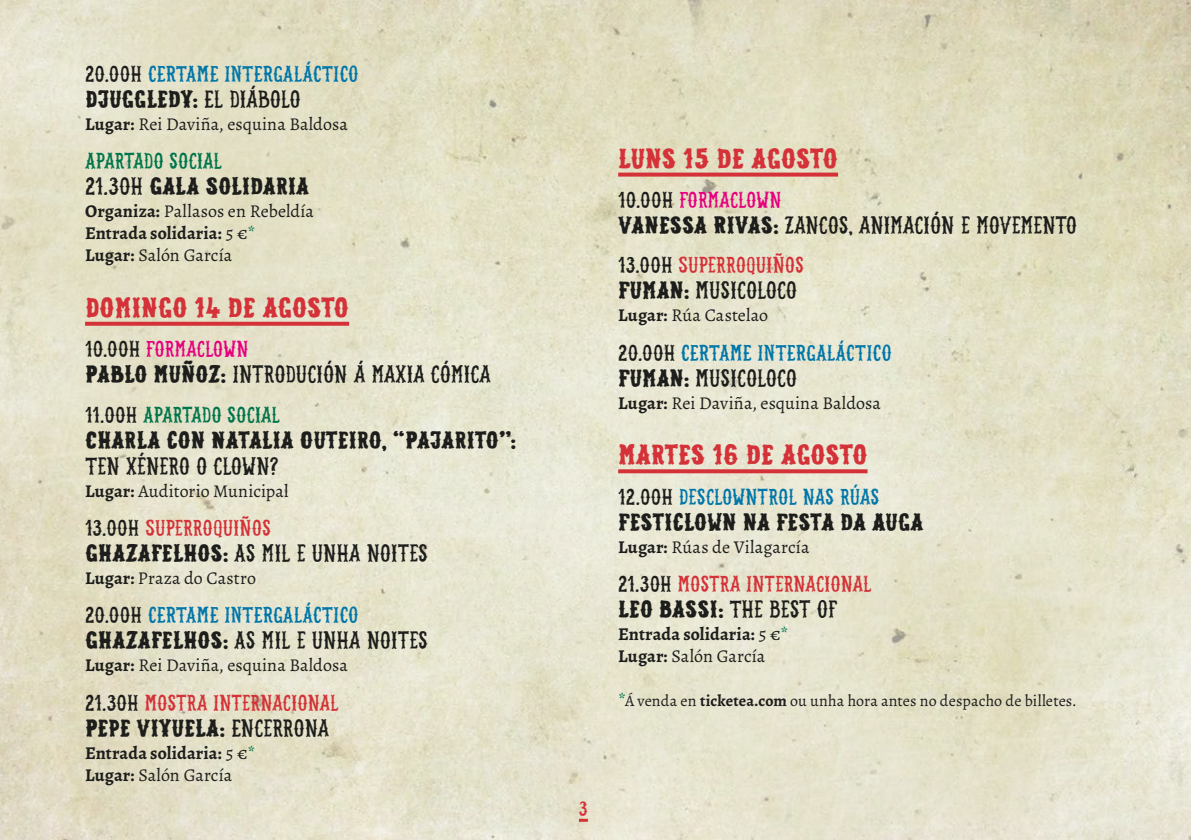
<style>
.page{position:relative;width:1191px;height:840px;background:#fff}
.page>*{position:absolute;margin:0;border:0;box-sizing:border-box;transform-origin:0 0}
.t1{font:700 28px "Mrs Summer";letter-spacing:-.005em;color:#d43238}
.t2{font:24px "Mrs Summer";letter-spacing:-.01em;color:#1d1d1b}
.t3{font:700 24px "Mrs Summer";letter-spacing:-.005em;color:#1d1d1b}
.t4{font:22px "Mrs Summer";letter-spacing:-.005em;color:#0076a9}
.t5{font:22px "Mrs Summer";letter-spacing:-.01em;color:#d43238}
.t6{font:22px "Mrs Summer";letter-spacing:-.01em;color:#00754b}
.t7{font:22px "Mrs Summer";letter-spacing:-.01em;color:#e6007e}
.t8{font:20px "Mrs Summer";color:#d43238}
.t9{font:18px "Alegreya";letter-spacing:.005em;color:#1d1d1b}
.t10{font:700 18px/22px "Alegreya";letter-spacing:.005em;color:#1d1d1b}
.t11{font:16px "Alegreya";letter-spacing:.005em;color:#1d1d1b}
.s1{color:#1d1d1b}
.s2{font-weight:400}
.s3{font-weight:700}
.s4{font-weight:400;color:#00754b}
.s5{font-size:18px;color:#00754b}
</style>
<div class="page">
<img style="left:0;top:0;width:1191px;height:839px">
<svg style="left:579px;top:818px;width:9px;height:3px"></svg>
<svg style="left:85px;top:321px;width:264px;height:4px"></svg>
<svg style="left:618px;top:172px;width:220px;height:4px"></svg>
<svg style="left:618px;top:469px;width:249px;height:4px"></svg>
<p class="t4" style="left:85px;top:61px;width:275px"><span class="s1">20.00H</span> CERTAME INTERGALÁCTICO</p>
<p class="t3" style="left:85px;top:84px;width:217px">DJUGGLEDY: <span class="s2">EL DIÁBOLO</span></p>
<p class="t9" style="left:85px;top:113px;width:264px"><span class="s3">Lugar:</span> Rei Daviña, esquina Baldosa</p>
<p class="t6" style="left:85px;top:148px;width:138px">APARTADO SOCIAL</p>
<p class="t3" style="left:85px;top:171px;width:226px"><span class="s2">21.30H</span> GALA SOLIDARIA</p>
<p class="t10" style="left:85px;top:200px;width:230px">Organiza: <span class="s2">Pallasos en Rebeldía<br></span>Entrada solidaria: <span class="s2">5 €</span><span class="s4">*<br></span>Lugar: <span class="s2">Salón García</span></p>
<p class="t1" style="left:85px;top:289px;width:265px">DOMINGO 14 DE AGOSTO</p>
<p class="t7" style="left:85px;top:336px;width:165px"><span class="s1">10.00H</span> FORMACLOWN</p>
<p class="t2" style="left:85px;top:360px;width:407px"><span class="s3">PABLO MUÑOZ:</span> INTRODUCIÓN Á MAXIA CÓMICA</p>
<p class="t6" style="left:85px;top:401px;width:196px"><span class="s1">11.00H</span> APARTADO SOCIAL</p>
<p class="t3" style="left:85px;top:424px;width:432px">CHARLA CON NATALIA OUTEIRO, “PAJARITO”:</p>
<p class="t2" style="left:85px;top:451px;width:195px">TEN XÉNERO O CLOWN?</p>
<p class="t9" style="left:85px;top:479px;width:205px"><span class="s3">Lugar:</span> Auditorio Municipal</p>
<p class="t5" style="left:85px;top:514px;width:187px"><span class="s1">13.00H</span> SUPERROQUIÑOS</p>
<p class="t2" style="left:85px;top:538px;width:344px"><span class="s3">GHAZAFELHOS:</span> AS MIL E UNHA NOITES</p>
<p class="t9" style="left:85px;top:566px;width:172px"><span class="s3">Lugar:</span> Praza do Castro</p>
<p class="t4" style="left:85px;top:602px;width:275px"><span class="s1">20.00H</span> CERTAME INTERGALÁCTICO</p>
<p class="t2" style="left:85px;top:626px;width:344px"><span class="s3">GHAZAFELHOS:</span> AS MIL E UNHA NOITES</p>
<p class="t9" style="left:85px;top:654px;width:264px"><span class="s3">Lugar:</span> Rei Daviña, esquina Baldosa</p>
<p class="t5" style="left:85px;top:689px;width:255px"><span class="s1">21.30H</span> MOSTRA INTERNACIONAL</p>
<p class="t3" style="left:85px;top:712px;width:245px">PEPE VIYUELA: <span class="s2">ENCERRONA</span></p>
<p class="t10" style="left:85px;top:741px;width:172px">Entrada solidaria: <span class="s2">5 €</span><span class="s4">*<br></span>Lugar: <span class="s2">Salón García</span></p>
<p class="t1" style="left:618px;top:140px;width:221px">LUNS 15 DE AGOSTO</p>
<p class="t7" style="left:618px;top:187px;width:165px"><span class="s1">10.00H</span> FORMACLOWN</p>
<p class="t2" style="left:618px;top:211px;width:460px"><span class="s3">VANESSA RIVAS:</span> ZANCOS, ANIMACIÓN E MOVEMENTO</p>
<p class="t5" style="left:618px;top:252px;width:187px"><span class="s1">13.00H</span> SUPERROQUIÑOS</p>
<p class="t2" style="left:618px;top:276px;width:180px"><span class="s3">FUMAN:</span> MUSICOLOCO</p>
<p class="t9" style="left:618px;top:304px;width:152px"><span class="s3">Lugar:</span> Rúa Castelao</p>
<p class="t4" style="left:618px;top:339px;width:275px"><span class="s1">20.00H</span> CERTAME INTERGALÁCTICO</p>
<p class="t2" style="left:618px;top:363px;width:180px"><span class="s3">FUMAN:</span> MUSICOLOCO</p>
<p class="t9" style="left:618px;top:391px;width:264px"><span class="s3">Lugar:</span> Rei Daviña, esquina Baldosa</p>
<p class="t1" style="left:618px;top:437px;width:251px">MARTES 16 DE AGOSTO</p>
<p class="t4" style="left:618px;top:483px;width:263px"><span class="s1">12.00H</span> DESCLOWNTROL NAS RÚAS</p>
<p class="t3" style="left:618px;top:506px;width:307px">FESTICLOWN NA FESTA DA AUGA</p>
<p class="t9" style="left:618px;top:535px;width:193px"><span class="s3">Lugar:</span> Rúas de Vilagarcía</p>
<p class="t5" style="left:618px;top:570px;width:255px"><span class="s1">21.30H</span> MOSTRA INTERNACIONAL</p>
<p class="t3" style="left:618px;top:593px;width:221px">LEO BASSI: <span class="s2">THE BEST OF</span></p>
<p class="t10" style="left:618px;top:623px;width:172px">Entrada solidaria: <span class="s2">5 €</span><span class="s4">*<br></span>Lugar: <span class="s2">Salón García</span></p>
<p class="t11" style="left:618px;top:690px;width:459px"><span class="s5">*</span>Á venda en <span class="s3">ticketea.com</span> ou unha hora antes no despacho de billetes.</p>
<p class="t8" style="left:579px;top:796px;width:11px">3</p>
</div>
